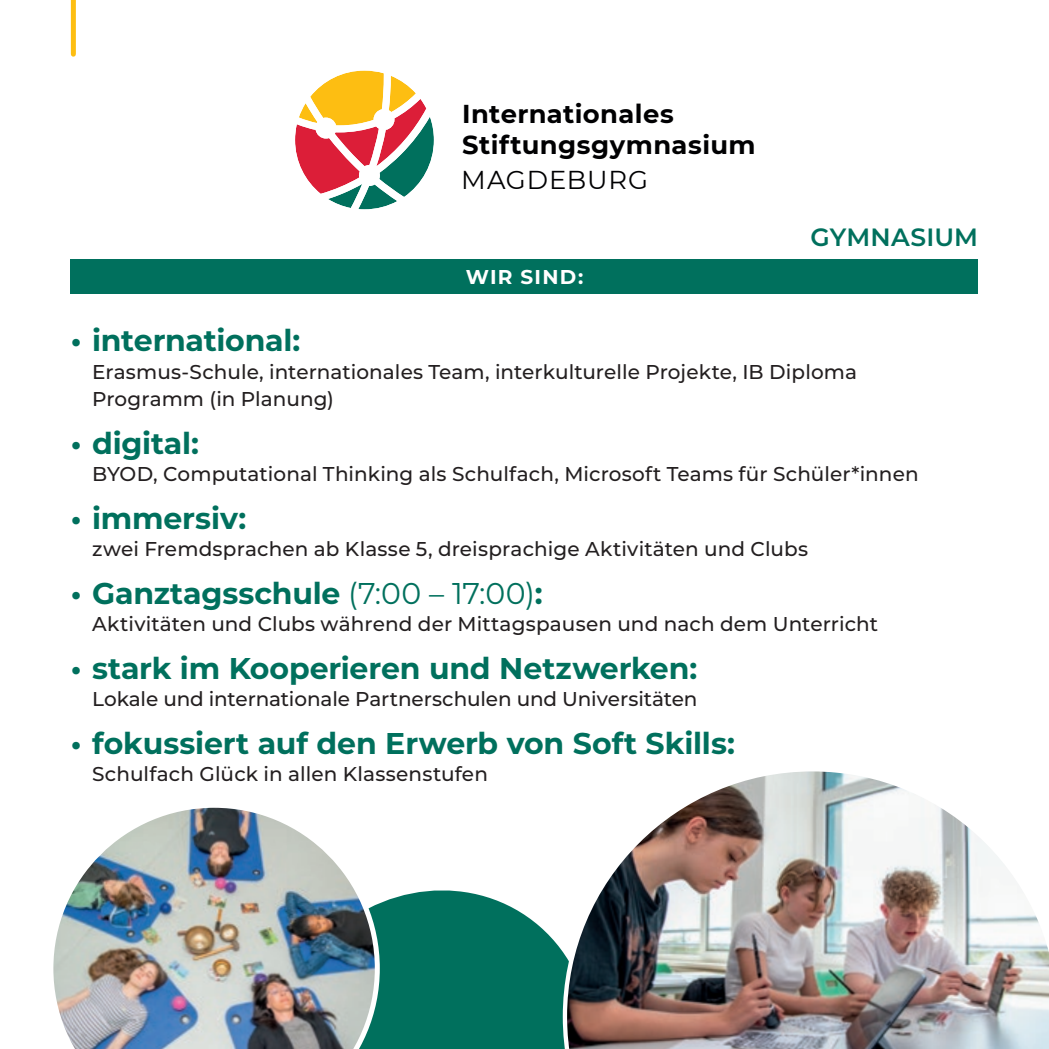
<style>
.page{position:relative;width:1049px;height:1049px;background:#fff}
.page>*{position:absolute;margin:0;border:0;box-sizing:border-box;transform-origin:0 0}
.t1{font:700 30px "Montserrat";letter-spacing:-.005em;color:#00705d}
.t2{font:700 25.75px/31px "Montserrat";letter-spacing:.015em;color:#000002}
.t3{font:25.75px "Montserrat";letter-spacing:.035em;color:#000002}
.t4{font:600 25px "Montserrat";letter-spacing:.005em;color:#00705d}
.t5{font:500 20px/27.5px "Montserrat";letter-spacing:.005em;color:#231f20}
.t6{font:700 20px "Montserrat";letter-spacing:.065em;color:#fff}
.s1{font-weight:400}
</style>
<div class="page">
<svg style="left:380px;top:890px;width:183px;height:159px;background:#167c6b"></svg>
<div style="left:71px;top:259px;width:907px;height:34px;background:#00705d"></div>
<div style="left:71px;top:0;width:5px;height:54px;background:#fdbe12"></div>
<svg style="left:295px;top:70px;width:139px;height:140px"></svg>
<img style="left:53px;top:807px;width:327px;height:242px">
<img style="left:563px;top:771px;width:486px;height:278px">
<p class="t2" style="left:462px;top:97px;width:295px">Internationales<br>Stiftungsgymnasium</p>
<p class="t3" style="left:461px;top:162px;width:188px">MAGDEBURG</p>
<p class="t6" style="left:466px;top:263px;width:119px">WIR SIND:</p>
<p class="t4" style="left:811px;top:220px;width:169px">GYMNASIUM</p>
<h1 class="t1" style="left:71px;top:319px;width:231px">• international:</h1>
<p class="t5" style="left:92px;top:357px;width:766px">Erasmus-Schule, internationales Team, interkulturelle Projekte, IB Diploma<br>Programm (in Planung)</p>
<h1 class="t1" style="left:71px;top:421px;width:130px">• digital:</h1>
<p class="t5" style="left:92px;top:459px;width:828px">BYOD, Computational Thinking als Schulfach, Microsoft Teams für Schüler*innen</p>
<h1 class="t1" style="left:71px;top:496px;width:177px">• immersiv:</h1>
<p class="t5" style="left:92px;top:534px;width:717px">zwei Fremdsprachen ab Klasse 5, dreisprachige Aktivitäten und Clubs</p>
<h1 class="t1" style="left:71px;top:571px;width:473px">• Ganztagsschule <span class="s1">(7:00 – 17:00)</span>:</h1>
<p class="t5" style="left:92px;top:609px;width:787px">Aktivitäten und Clubs während der Mittagspausen und nach dem Unterricht</p>
<h1 class="t1" style="left:71px;top:646px;width:628px">• stark im Kooperieren und Netzwerken:</h1>
<p class="t5" style="left:92px;top:684px;width:607px">Lokale und internationale Partnerschulen und Universitäten</p>
<h1 class="t1" style="left:71px;top:721px;width:665px">• fokussiert auf den Erwerb von Soft Skills:</h1>
<p class="t5" style="left:92px;top:759px;width:397px">Schulfach Glück in allen Klassenstufen</p>
</div>
